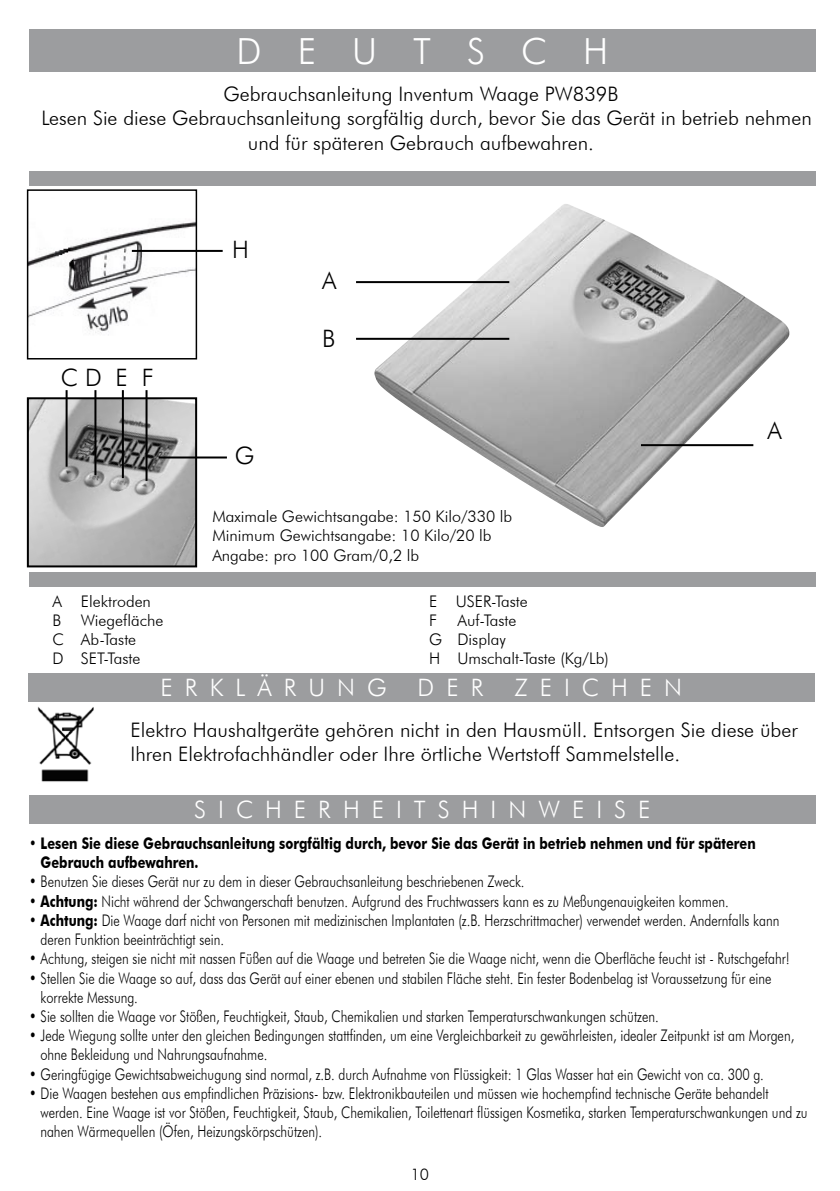
<style>
.page{position:relative;width:840px;height:1191px;background:#fff}
.page>*{position:absolute;margin:0;border:0;box-sizing:border-box;transform-origin:0 0}
.t1{font:300 36px "Futura BT";letter-spacing:1em;color:#fff}
.t2{font:300 24px "Futura BT";letter-spacing:.5em;color:#fff}
.t3{font:300 24px "Futura BT";color:#000}
.t4{font:300 20px/24px "Futura BT";color:#000;text-align:center}
.t5{font:300 16px/19.2px "Futura BT";color:#000;scale:.8 1}
.t6{font:300 16px/19.2px "Futura BT";color:#000}
.t7{font:700 16px/19.2px "Futura BT";color:#000;scale:.8 1}
.s1{font-weight:700}
</style>
<div class="page">
<div style="left:29px;top:30px;width:785px;height:42px;background:#9c9d9f"></div>
<div style="left:29px;top:572px;width:785px;height:15px;background:#9c9d9f"></div>
<div style="left:29px;top:171px;width:785px;height:14px;background:#9c9d9f"></div>
<div style="left:29px;top:795px;width:785px;height:28px;background:#9c9d9f"></div>
<img style="left:37px;top:706px;width:56px;height:76px">
<div style="left:28px;top:673px;width:786px;height:29px;background:#9c9d9f"></div>
<img style="left:374px;top:204px;width:415px;height:323px">
<img style="left:30px;top:400px;width:164px;height:164px">
<div style="left:27px;top:397px;width:170px;height:170px;border:2px solid #000"></div>
<img style="left:30px;top:221px;width:164px;height:112px">
<div style="left:27px;top:189px;width:170px;height:170px;border:2px solid #000"></div>
<hr style="left:159px;top:456px;width:68px;height:2px;background:#000">
<hr style="left:356px;top:338px;width:153px;height:2px;background:#000">
<hr style="left:66px;top:390px;width:2px;height:77px;background:#000">
<hr style="left:94px;top:390px;width:2px;height:85px;background:#000">
<hr style="left:122px;top:390px;width:2px;height:88px;background:#000">
<hr style="left:145px;top:390px;width:2px;height:91px;background:#000">
<hr style="left:640px;top:444px;width:113px;height:2px;background:#000">
<hr style="left:356px;top:281px;width:153px;height:2px;background:#000">
<hr style="left:132px;top:250px;width:90px;height:2px;background:#000">
<h1 class="t1" style="left:236px;top:29px;width:373px">DEUTSCH</h1>
<p class="t4" style="left:41px;top:82px;width:771px">Gebrauchsanleitung Inventum Waage PW839B<br>Lesen Sie diese Gebrauchsanleitung sorgfältig durch, bevor Sie das Gerät in betrieb nehmen und für späteren Gebrauch aufbewahren.</p>
<h2 class="t3" style="left:61px;top:363px;width:94px">C D E F</h2>
<h2 class="t3" style="left:232px;top:235px;width:18px">H</h2>
<h2 class="t3" style="left:235px;top:441px;width:21px">G</h2>
<h2 class="t3" style="left:322px;top:266px;width:16px">A</h2>
<h2 class="t3" style="left:322px;top:323px;width:15px">B</h2>
<p class="t6" style="left:212px;top:507px;width:301px">Maximale Gewichtsangabe: 150 Kilo/330 lb<br>Minimum Gewichtsangabe: 10 Kilo/20 lb<br>Angabe: pro 100 Gram/0,2 lb</p>
<p class="t6" style="left:52px;top:591px;width:112px">A Elektroden<br>B Wiegefläche<br>C Ab-Taste<br>D SET-Taste</p>
<p class="t6" style="left:429px;top:591px;width:100px">E USER-Taste<br>F</p>
<p class="t6" style="left:429px;top:610px;width:181px;text-indent:28px">Auf-Taste<br>G Display<br>H Umschalt-Taste (Kg/Lb)</p>
<h2 class="t3" style="left:767px;top:416px;width:16px">A</h2>
<h2 class="t2" style="left:160px;top:673px;width:227px">ERKLÄRUNG</h2>
<h2 class="t2" style="left:417px;top:673px;width:67px">DER</h2>
<h2 class="t2" style="left:514px;top:673px;width:169px">ZEICHEN</h2>
<p class="t4" style="left:130px;top:717px;width:668px;text-align:left">Elektro Haushaltgeräte gehören nicht in den Hausmüll. Entsorgen Sie diese über<br>Ihren Elektrofachhändler oder Ihre örtliche Wertstoff Sammelstelle.</p>
<h2 class="t2" style="left:194px;top:794px;width:457px">SICHERHEITSHINWEISE</h2>
<p class="t7" style="left:41px;top:833px;width:895px;text-indent:-11px">• Lesen Sie diese Gebrauchsanleitung sorgfältig durch, bevor Sie das Gerät in betrieb nehmen und für späteren<br>Gebrauch aufbewahren.</p>
<p class="t5" style="left:29px;top:872px;width:620px">• Benutzen Sie dieses Gerät nur zu dem in dieser Gebrauchsanleitung beschriebenen Zweck.</p>
<p class="t5" style="left:29px;top:891px;width:875px">• <span class="s1">Achtung:</span> Nicht während der Schwangerschaft benutzen. Aufgrund des Fruchtwassers kann es zu Meßungenauigkeiten kommen.</p>
<p class="t5" style="left:41px;top:910px;width:924px;text-indent:-11px">• <span class="s1">Achtung:</span> Die Waage darf nicht von Personen mit medizinischen Implantaten (z.B. Herzschrittmacher) verwendet werden. Andernfalls kann deren Funktion beeinträchtigt sein.</p>
<p class="t5" style="left:29px;top:949px;width:951px">• Achtung, steigen sie nicht mit nassen Füßen auf die Waage und betreten Sie die Waage nicht, wenn die Oberfläche feucht ist - Rutschgefahr!</p>
<p class="t5" style="left:41px;top:968px;width:914px;text-indent:-11px">• Stellen Sie die Waage so auf, dass das Gerät auf einer ebenen und stabilen Fläche steht. Ein fester Bodenbelag ist Voraussetzung für eine korrekte Messung.</p>
<p class="t5" style="left:29px;top:1006px;width:787px">• Sie sollten die Waage vor Stößen, Feuchtigkeit, Staub, Chemikalien und starken Temperaturschwankungen schützen.</p>
<p class="t5" style="left:40px;top:1025px;width:943px;text-indent:-11px">• Jede Wiegung sollte unter den gleichen Bedingungen stattfinden, um eine Vergleichbarkeit zu gewährleisten, idealer Zeitpunkt ist am Morgen, ohne Bekleidung und Nahrungsaufnahme.</p>
<p class="t5" style="left:29px;top:1064px;width:919px">• Geringfügige Gewichtsabweichugung sind normal, z.B. durch Aufnahme von Flüssigkeit: 1 Glas Wasser hat ein Gewicht von ca. 300 g.</p>
<p class="t5" style="left:40px;top:1083px;width:960px;text-indent:-11px">• Die Waagen bestehen aus empfindlichen Präzisions- bzw. Elektronikbauteilen und müssen wie hochempfind technische Geräte behandelt werden. Eine Waage ist vor Stößen, Feuchtigkeit, Staub, Chemikalien, Toilettenart flüssigen Kosmetika, starken Temperaturschwankungen und zu nahen Wärmequellen (Öfen, Heizungskörpschützen).</p>
<p class="t6" style="left:410px;top:1165px;width:20px">10</p>
</div>
